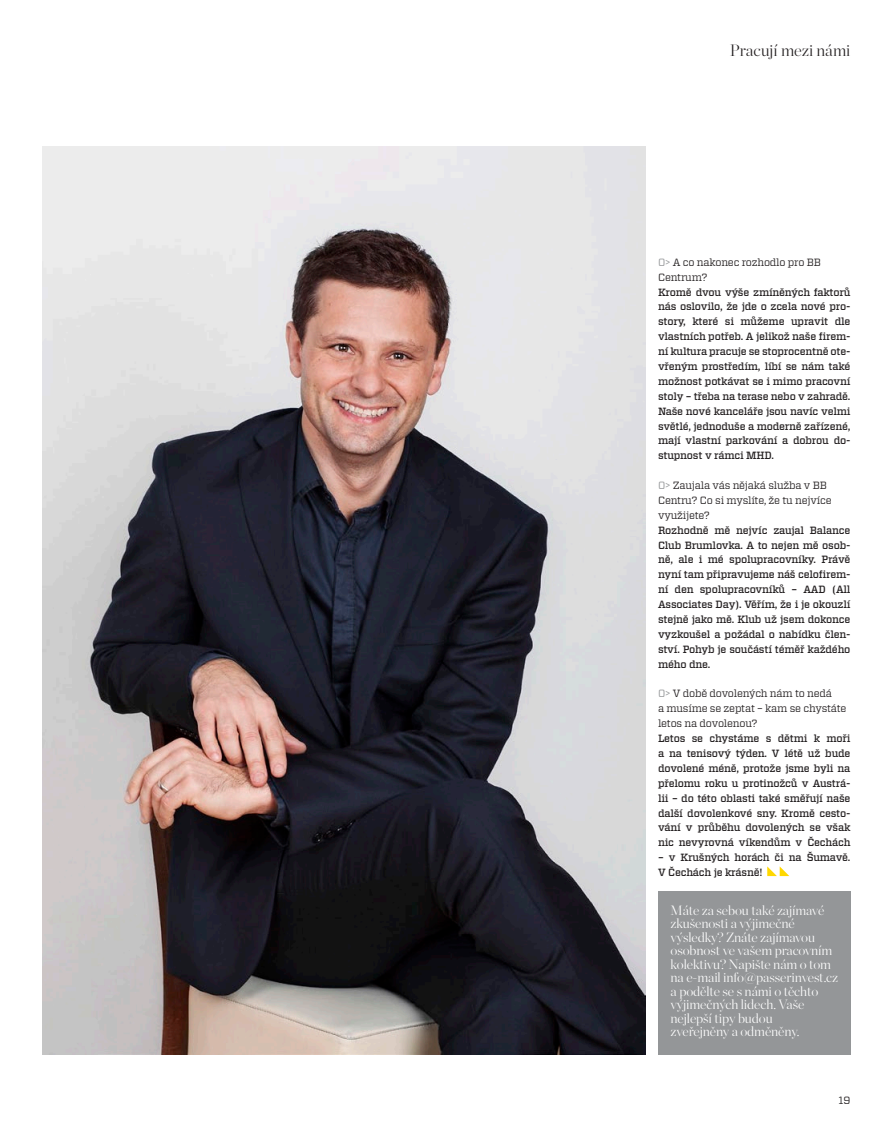
<style>
.page{position:relative;width:893px;height:1127px;background:#fff}
.page>*{position:absolute;margin:0;border:0;box-sizing:border-box;transform-origin:0 0}
.t1{font:200 16.5px "Chronicle Display";color:#231f20}
.t2{font:200 13.5px/13.5px "Chronicle Display";letter-spacing:-.01em;color:#fff}
.t3{font:500 10.5px/14.9px "Vitesse";letter-spacing:-.02em;color:#231f20;text-align:justify}
.t4{font:10.5px/14.9px "Vitesse";letter-spacing:-.02em;color:#231f20}
.s1{color:#949698}
</style>
<div class="page">
<img style="left:43px;top:147px;width:602px;height:907px">
<div style="left:658px;top:891px;width:192px;height:163px;background:#949698"></div>
<svg style="left:767px;top:866px;width:22px;height:10px"></svg>
<p class="t1" style="left:730px;top:37px;width:122px">Pracují mezi námi</p>
<p class="t4" style="left:658px;top:255px;width:164px"><span class="s1">O&gt;</span> A co nakonec rozhodlo pro BB<br>Centrum?</p>
<p class="t3" style="left:658px;top:284px;width:194px">Kromě dvou výše zmíněných faktorů nás oslovilo, že jde o zcela nové pro&shy;story, které si můžeme upravit dle vlastních potřeb. A jelikož naše firem&shy;ní kultura pracuje se stoprocentně ote&shy;vřeným prostředím, líbí se nám také možnost potkávat se i mimo pracovní stoly – třeba na terase nebo v zahradě.<br>Naše nové kanceláře jsou navíc velmi světlé, jednoduše a moderně zařízené, mají vlastní parkování a dobrou do&shy;stupnost v rámci MHD.</p>
<p class="t4" style="left:658px;top:478px;width:175px"><span class="s1">O&gt;</span> Zaujala vás nějaká služba v BB<br>Centru? Co si myslíte, že tu nejvíce využijete?</p>
<p class="t3" style="left:658px;top:523px;width:194px">Rozhodně mě nejvíc zaujal Balance Club Brumlovka. A to nejen mě osob&shy;ně, ale i mé spolupracovníky. Právě nyní tam připravujeme náš celofirem&shy;ní den spolupracovníků – AAD (All Associates Day). Věřím, že i je okouzlí stejně jako mě. Klub už jsem dokonce vyzkoušel a požádal o nabídku člen&shy;ství. Pohyb je součástí téměř každého mého dne.</p>
<p class="t4" style="left:658px;top:686px;width:190px"><span class="s1">O&gt;</span> V době dovolených nám to nedá<br>a musíme se zeptat – kam se chystáte letos na dovolenou?</p>
<p class="t3" style="left:658px;top:731px;width:194px">Letos se chystáme s dětmi k moři a na tenisový týden. V létě už bude dovolené méně, protože jsme byli na přelomu roku u protinožců v Austrá&shy;lii – do této oblasti také směřují naše další dovolenkové sny. Kromě cesto&shy;vání v průběhu dovolených se však nic nevyrovná víkendům v Čechách</p>
<p class="t3" style="left:658px;top:850px;width:194px">– v Krušných horách či na Šumavě.<br>V Čechách je krásně!</p>
<p class="t2" style="left:671px;top:902px;width:155px">Máte za sebou také zajímavé zkušenosti a výjimečné</p>
<p class="t2" style="left:671px;top:929px;width:169px">výsledky? Znáte zajímavou osobnost ve vašem pracovním kolektivu? Napište nám o tom na e-mail info@passerinvest.cz a podělte se s námi o těchto výjimečných lidech. Vaše nejlepší tipy budou</p>
<p class="t2" style="left:671px;top:1024px;width:130px">zveřejněny a odměněny.</p>
<p class="t4" style="left:838px;top:1092px;width:13px">19</p>
</div>
